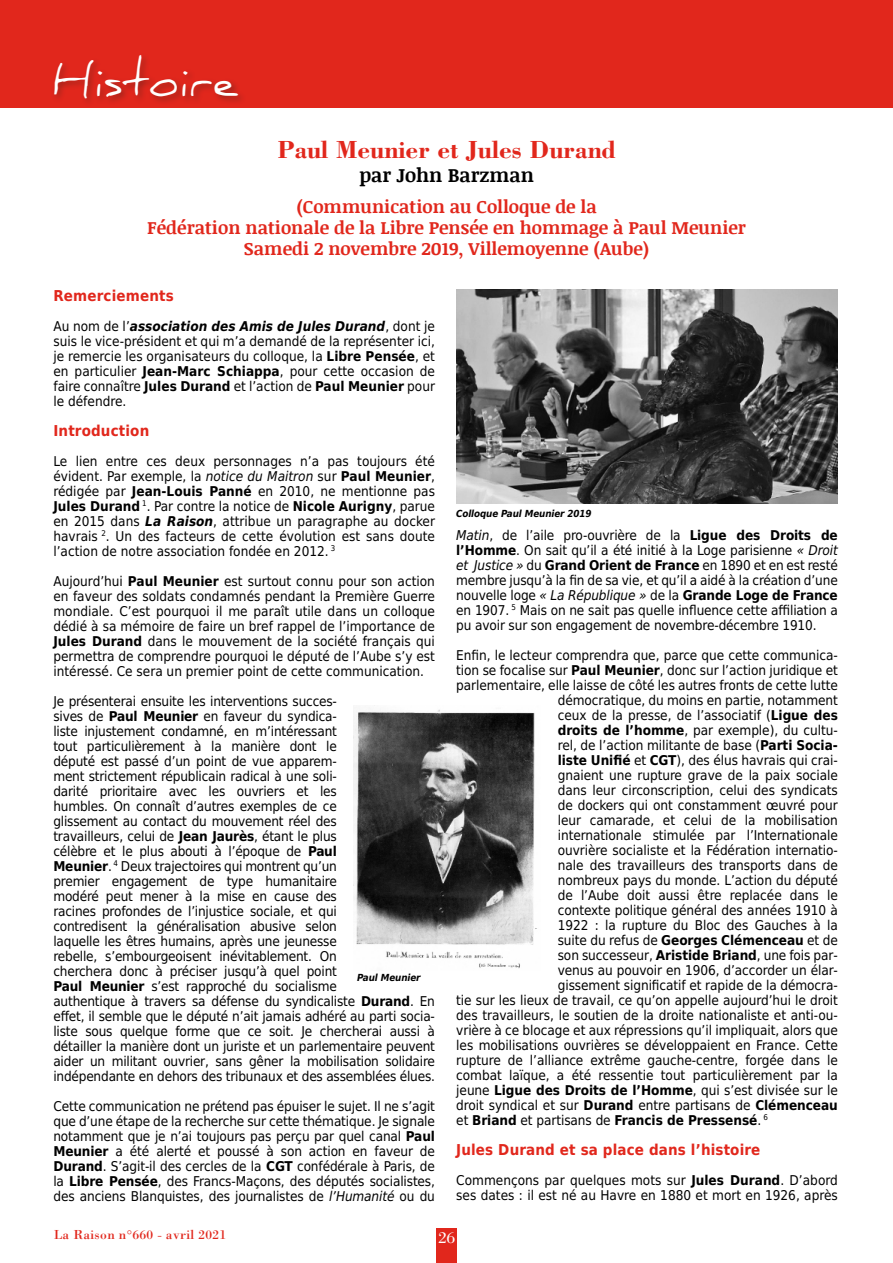
<style>
.page{position:relative;width:893px;height:1263px;background:#fff}
.page>*{position:absolute;margin:0;border:0;box-sizing:border-box;transform-origin:0 0}
.t1{font:49.5px "Daniel";color:#fff}
.t2{font:700 25.5px "Bodoni Std";color:#e1271c}
.t3{font:700 19.5px "Noticia Text";color:#000}
.t4{font:700 18px/21px "Noticia Text";color:#e1271c;text-align:center}
.t5{font:16.5px "Bodoni Std";color:#fff}
.t6{font:700 15px "DejaVu Sans Condensed";letter-spacing:.01em;color:#e1271c}
.t7{font:13.5px/15px "DejaVu Sans Condensed";letter-spacing:-.005em;color:#000;text-align:justify}
.t8{font:700 13.5px "DejaVu Sans Condensed";letter-spacing:-.005em;color:#000}
.t9{font:13.5px "Bodoni Std";letter-spacing:.025em;color:#e1271c}
.t10{font:italic 700 9.75px "DejaVu Sans Condensed";letter-spacing:-.01em;color:#000}
.s1{font-weight:700;font-style:italic}
.s2{font-weight:700}
.s3{font-style:italic}
.s4{font-weight:400}
</style>
<div class="page">
<img style="left:354px;top:705px;width:183px;height:264px">
<div style="left:0;top:0;width:893px;height:108px;background:#e1271c"></div>
<div style="left:436px;top:1228px;width:21px;height:35px;background:#e1271c"></div>
<img style="left:457px;top:289px;width:381px;height:215px">
<h1 class="t1" style="left:52px;top:50px;width:188px">Histoire</h1>
<h2 class="t2" style="left:277px;top:140px;width:340px">Paul Meunier et Jules Durand</h2>
<h3 class="t3" style="left:359px;top:161px;width:176px">par John Barzman</h3>
<h3 class="t4" style="left:147px;top:196px;width:600px">(Communication au Colloque de la<br>Fédération nationale de la Libre Pensée en hommage à Paul Meunier<br>Samedi 2 novembre 2019, Villemoyenne (Aube)</h3>
<p class="t6" style="left:53px;top:289px;width:122px">Remerciements</p>
<p class="t7" style="left:53px;top:320px;width:383px">Au nom de l’<span class="s1">association des Amis de Jules Durand</span>, dont je suis le vice-président et qui m’a demandé de la représenter ici, je remercie les organisateurs du colloque, la <span class="s2">Libre Pensée</span>, et en particulier <span class="s2">Jean-Marc Schiappa</span>, pour cette occasion de faire connaître <span class="s2">Jules Durand</span> et l’action de <span class="s2">Paul Meunier</span> pour le défendre.</p>
<p class="t6" style="left:53px;top:424px;width:97px">Introduction</p>
<p class="t7" style="left:53px;top:455px;width:383px">Le lien entre ces deux personnages n’a pas toujours été évident. Par exemple, la <span class="s3">notice du Maitron</span> sur <span class="s2">Paul Meunier</span>, rédigée par <span class="s2">Jean-Louis Panné</span> en 2010, ne mentionne pas <span class="s2">Jules Durand</span> <sup>1</sup>. Par contre la notice de <span class="s2">Nicole Aurigny</span>, parue en 2015 dans <span class="s1">La Raison</span>, attribue un paragraphe au docker havrais <sup>2</sup>. Un des facteurs de cette évolution est sans doute l’action de notre association fondée en 2012. <sup>3</sup></p>
<p class="t7" style="left:53px;top:575px;width:383px">Aujourd’hui <span class="s2">Paul Meunier</span> est surtout connu pour son action en faveur des soldats condamnés pendant la Première Guerre mondiale. C’est pourquoi il me paraît utile dans un colloque dédié à sa mémoire de faire un bref rappel de l’importance de <span class="s2">Jules Durand</span> dans le mouvement de la société français qui permettra de comprendre pourquoi le député de l’Aube s’y est intéressé. Ce sera un premier point de cette communication.</p>
<p class="t7" style="left:53px;top:695px;width:383px;text-align:left">Je présenterai ensuite les interventions succes‐<br>sives de <span class="s2">Paul Meunier</span> en faveur du syndica‐<br>liste injustement condamné, en m’intéressant<br>tout particulièrement à la manière dont le<br>député est passé d’un point de vue apparem‐<br>ment strictement républicain radical à une soli‐<br>darité prioritaire avec les ouvriers et les<br>humbles. On connaît d’autres exemples de ce<br>glissement au contact du mouvement réel des<br>travailleurs, celui de <span class="s2">Jean Jaurès</span>, étant le plus<br>célèbre et le plus abouti à l’époque de <span class="s2">Paul<br>Meunier</span>. <sup>4</sup> Deux trajectoires qui montrent qu’un<br>premier engagement de type humanitaire<br>modéré peut mener à la mise en cause des<br>racines profondes de l’injustice sociale, et qui<br>contredisent la généralisation abusive selon<br>laquelle les êtres humains, après une jeunesse<br>rebelle, s’embourgeoisent inévitablement. On<br>cherchera donc à préciser jusqu’à quel point<br><span class="s2">Paul Meunier</span> s’est rapproché du socialisme<br>authentique à travers sa défense du syndicaliste <span class="s2">Durand</span>. En effet, il semble que le député n’ait jamais adhéré au parti socia‐ liste sous quelque forme que ce soit. Je chercherai aussi à détailler la manière dont un juriste et un parlementaire peuvent aider un militant ouvrier, sans gêner la mobilisation solidaire indépendante en dehors des tribunaux et des assemblées élues.</p>
<p class="t7" style="left:53px;top:1100px;width:383px">Cette communication ne prétend pas épuiser le sujet. Il ne s’agit que d’une étape de la recherche sur cette thématique. Je signale notamment que je n’ai toujours pas perçu par quel canal <span class="s2">Paul Meunier</span> a été alerté et poussé à son action en faveur de <span class="s2">Durand</span>. S’agit-il des cercles de la <span class="s2">CGT</span> confédérale à Paris, de la <span class="s2">Libre Pensée</span>, des Francs-Maçons, des députés socialistes, des anciens Blanquistes, des journalistes de <span class="s3">l’Humanité</span> ou du</p>
<p class="t10" style="left:456px;top:509px;width:137px">Colloque Paul Meunier 2019</p>
<p class="t7" style="left:456px;top:529px;width:383px"><span class="s3">Matin</span>, de l’aile pro-ouvrière de la <span class="s2">Ligue des Droits de l’Homme</span>. On sait qu’il a été initié à la Loge parisienne <span class="s3">« Droit et Justice »</span> du <span class="s2">Grand Orient de France</span> en 1890 et en est resté membre jusqu’à la fin de sa vie, et qu’il a aidé à la création d’une nouvelle loge <span class="s3">« La République »</span> de la <span class="s2">Grande Loge de France </span>en 1907. <sup>5</sup> Mais on ne sait pas quelle influence cette affiliation a pu avoir sur son engagement de novembre-décembre 1910.</p>
<p class="t7" style="left:456px;top:649px;width:383px">Enfin, le lecteur comprendra que, parce que cette communica‐</p>
<p class="t7" style="left:456px;top:664px;width:383px">tion se focalise sur <span class="s2">Paul Meunier</span>, donc sur l’action juridique et</p>
<p class="t7" style="left:456px;top:679px;width:383px">parlementaire, elle laisse de côté les autres fronts de cette lutte</p>
<p class="t7" style="left:558px;top:694px;width:282px">démocratique, du moins en partie, notamment</p>
<p class="t7" style="left:558px;top:709px;width:282px">ceux de la presse, de l’associatif (<span class="s2">Ligue des</span></p>
<p class="t7" style="left:558px;top:724px;width:282px"><span class="s2">droits de l’homme</span>, par exemple), du cultu‐</p>
<p class="t7" style="left:558px;top:739px;width:282px">rel, de l’action militante de base (<span class="s2">Parti Socia‐</span></p>
<p class="t7" style="left:558px;top:754px;width:282px"><span class="s2">liste Unifié</span> et <span class="s2">CGT</span>), des élus havrais qui crai‐</p>
<p class="t7" style="left:558px;top:769px;width:282px">gnaient une rupture grave de la paix sociale</p>
<p class="t7" style="left:558px;top:784px;width:282px">dans leur circonscription, celui des syndicats</p>
<p class="t7" style="left:558px;top:799px;width:282px">de dockers qui ont constamment œuvré pour</p>
<p class="t7" style="left:558px;top:814px;width:282px">leur camarade, et celui de la mobilisation</p>
<p class="t7" style="left:558px;top:829px;width:282px">internationale stimulée par l’Internationale</p>
<p class="t7" style="left:558px;top:844px;width:282px">ouvrière socialiste et la Fédération internatio‐</p>
<p class="t7" style="left:558px;top:859px;width:282px">nale des travailleurs des transports dans de</p>
<p class="t7" style="left:558px;top:874px;width:282px">nombreux pays du monde. L’action du député</p>
<p class="t7" style="left:558px;top:889px;width:282px">de l’Aube doit aussi être replacée dans le</p>
<p class="t7" style="left:558px;top:904px;width:282px">contexte politique général des années 1910 à</p>
<p class="t7" style="left:558px;top:919px;width:282px">1922 : la rupture du Bloc des Gauches à la</p>
<p class="t7" style="left:558px;top:934px;width:282px">suite du refus de <span class="s2">Georges Clémenceau</span> et de</p>
<p class="t7" style="left:558px;top:949px;width:282px">son successeur, <span class="s2">Aristide Briand</span>, une fois par‐</p>
<p class="t7" style="left:558px;top:964px;width:282px">venus au pouvoir en 1906, d’accorder un élar‐</p>
<p class="t7" style="left:558px;top:979px;width:282px">gissement significatif et rapide de la démocra‐</p>
<p class="t7" style="left:456px;top:994px;width:383px">tie sur les lieux de travail, ce qu’on appelle aujourd’hui le droit</p>
<p class="t7" style="left:456px;top:1009px;width:383px">des travailleurs, le soutien de la droite nationaliste et anti-ou‐</p>
<p class="t7" style="left:456px;top:1024px;width:383px">vrière à ce blocage et aux répressions qu’il impliquait, alors que</p>
<p class="t7" style="left:456px;top:1039px;width:383px">les mobilisations ouvrières se développaient en France. Cette</p>
<p class="t7" style="left:456px;top:1054px;width:383px">rupture de l’alliance extrême gauche-centre, forgée dans le</p>
<p class="t7" style="left:456px;top:1069px;width:383px">combat laïque, a été ressentie tout particulièrement par la</p>
<p class="t7" style="left:456px;top:1084px;width:383px">jeune <span class="s2">Ligue des Droits de l’Homme</span>, qui s’est divisée sur le</p>
<p class="t7" style="left:456px;top:1099px;width:383px">droit syndical et sur <span class="s2">Durand</span> entre partisans de <span class="s2">Clémenceau</span></p>
<p class="t8" style="left:456px;top:1114px;width:313px"><span class="s4">et</span> Briand <span class="s4">et partisans de</span> Francis de Pressensé<span class="s4">.</span> <sup>6</sup></p>
<p class="t6" style="left:456px;top:1143px;width:306px">Jules Durand et sa place dans l’histoire</p>
<p class="t7" style="left:456px;top:1174px;width:383px">Commençons par quelques mots sur <span class="s2">Jules Durand</span>. D’abord ses dates : il est né au Havre en 1880 et mort en 1926, après</p>
<p class="t10" style="left:357px;top:973px;width:65px">Paul Meunier</p>
<p class="t9" style="left:54px;top:1229px;width:174px">La Raison n°660 - avril 2021</p>
<p class="t5" style="left:438px;top:1232px;width:18px">26</p>
</div>
